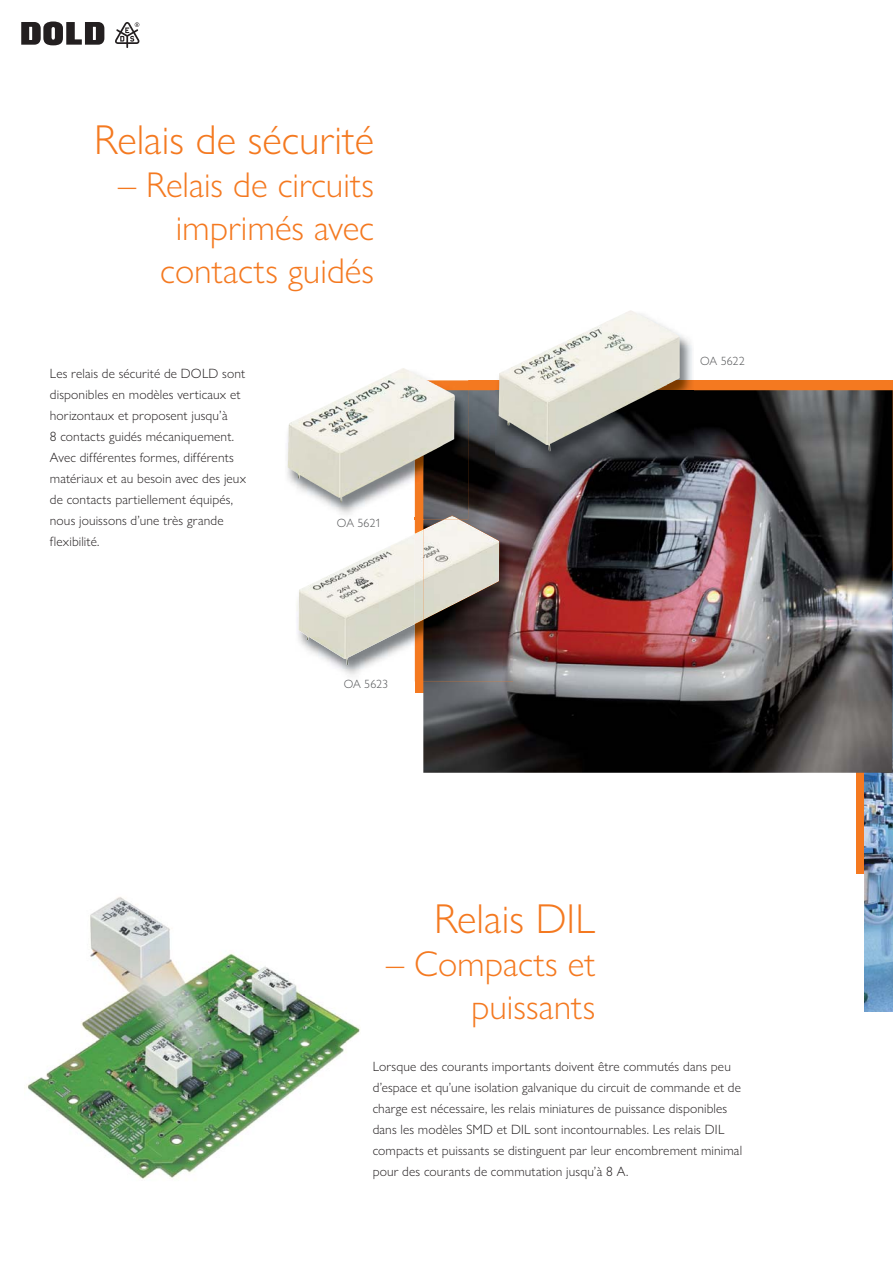
<style>
.page{position:relative;width:893px;height:1263px;background:#fff}
.page>*{position:absolute;margin:0;border:0;box-sizing:border-box;transform-origin:0 0}
.t1{font:300 42px "Gill Sans Nova";color:#f47920}
.t2{font:300 36px/43.2px "Gill Sans Nova";color:#f47920;text-align:right}
.t3{font:300 13.5px/21px "Gill Sans Nova";letter-spacing:.01em;color:#231f20}
.t4{font:300 12px "Gill Sans Nova";letter-spacing:-.01em;color:#58595b}
</style>
<div class="page">
<svg style="left:21px;top:21px;width:83px;height:24px"></svg>
<svg style="left:115px;top:22px;width:24px;height:26px"></svg>
<div style="left:856px;top:561px;width:37px;height:313px;background:#f47920"></div>
<img style="left:864px;top:773px;width:29px;height:239px">
<img style="left:423px;top:390px;width:470px;height:383px">
<img style="left:26px;top:897px;width:334px;height:282px">
<img style="left:287px;top:369px;width:181px;height:148px">
<img style="left:415px;top:381px;width:53px;height:136px">
<img style="left:423px;top:390px;width:45px;height:127px">
<img style="left:295px;top:369px;width:107px;height:51px">
<img style="left:496px;top:311px;width:197px;height:157px">
<img style="left:514px;top:311px;width:115px;height:55px">
<img style="left:297px;top:519px;width:126px;height:162px">
<img style="left:423px;top:517px;width:90px;height:164px">
<svg style="left:415px;top:517px;width:8px;height:2px"></svg>
<img style="left:423px;top:517px;width:21px;height:2px">
<img style="left:298px;top:533px;width:117px;height:132px">
<img style="left:415px;top:529px;width:8px;height:95px">
<img style="left:423px;top:519px;width:76px;height:101px">
<svg style="left:444px;top:516px;width:24px;height:3px"></svg>
<h1 class="t1" style="left:94px;top:125px;width:281px">Relais de sécurité</h1>
<h2 class="t2" style="left:118px;top:167px;width:257px">– Relais de circuits imprimés avec contacts guidés</h2>
<p class="t3" style="left:50px;top:365px;width:198px">Les relais de sécurité de DOLD sont disponibles en modèles verticaux et horizontaux et proposent jusqu’à<br>8 contacts guidés mécaniquement.<br>Avec différentes formes, différents matériaux et au besoin avec des jeux de contacts partiellement équipés, nous jouissons d’une très grande flexibilité.</p>
<p class="t4" style="left:337px;top:519px;width:46px">OA 5621</p>
<p class="t4" style="left:344px;top:680px;width:46px">OA 5623</p>
<h1 class="t1" style="left:434px;top:904px;width:163px">Relais DIL</h1>
<h2 class="t2" style="left:386px;top:946px;width:211px">– Compacts et puissants</h2>
<p class="t4" style="left:700px;top:357px;width:46px">OA 5622</p>
<p class="t3" style="left:373px;top:1057px;width:371px">Lorsque des courants importants doivent être commutés dans peu d’espace et qu’une isolation galvanique du circuit de commande et de charge est nécessaire, les relais miniatures de puissance disponibles dans les modèles SMD et DIL sont incontournables. Les relais DIL compacts et puissants se distinguent par leur encombrement minimal pour des courants de commutation jusqu’à 8 A.</p>
</div>
